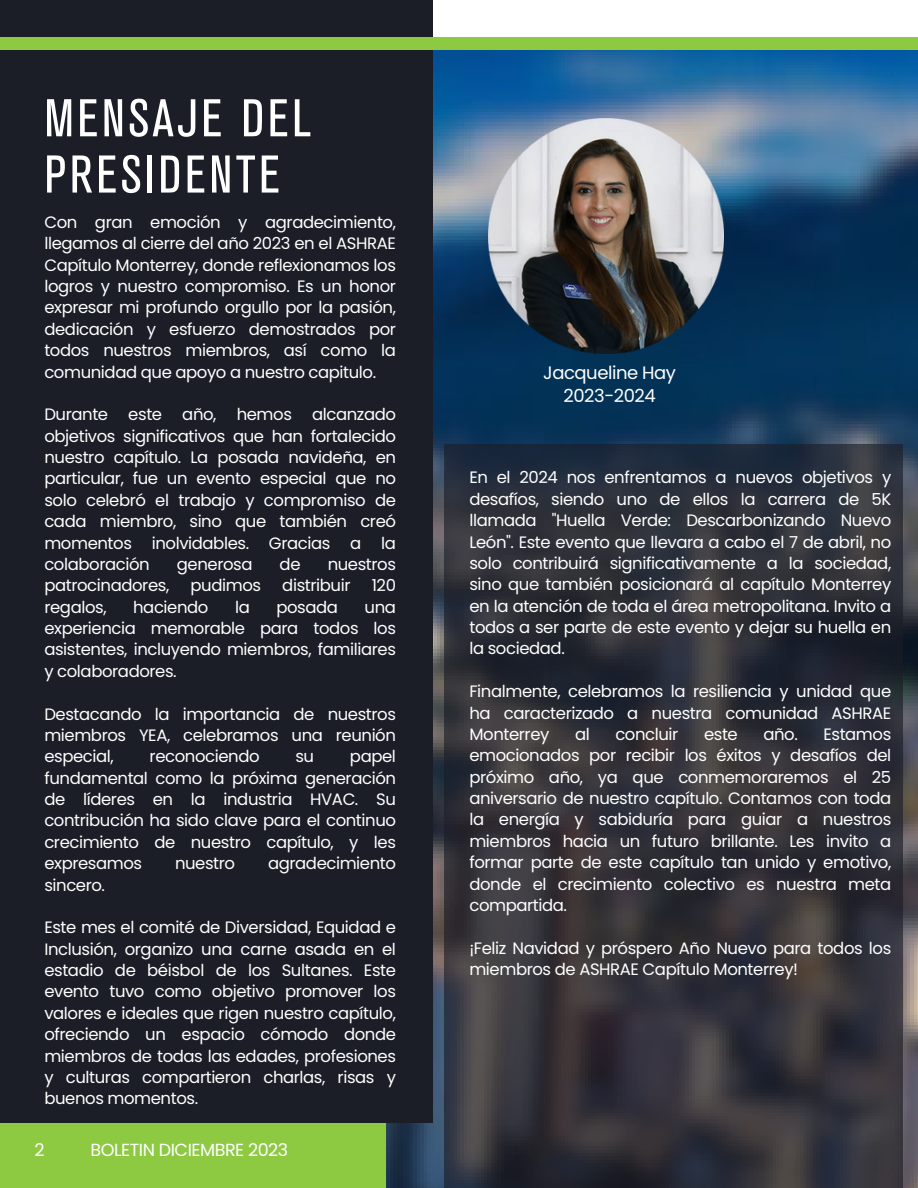
<style>
.page{position:relative;width:918px;height:1188px;background:#fff}
.page>*{position:absolute;margin:0;border:0;box-sizing:border-box;transform-origin:0 0}
.t1{font:condensed 52.5px/56.2px "Akzidenz Grotesk BE";letter-spacing:.07em;color:#fff}
.t2{font:18px "Poppins";letter-spacing:-.025em;color:#fff}
.t3{font:17.55px "Poppins";letter-spacing:-.025em;color:#fff}
.t4{font:16.5px/21.3px "Poppins";letter-spacing:-.025em;color:#fff;text-align:justify}
</style>
<div class="page">
<img style="left:386px;top:49px;width:532px;height:1139px">
<div style="left:0;top:1123px;width:386px;height:65px;background:#8dca42"></div>
<div style="left:0;top:0;width:433px;height:1123px;background:#1b1d27"></div>
<div style="left:0;top:37px;width:918px;height:12px;background:#8dca42"></div>
<svg style="left:444px;top:445px;width:459px;height:743px;background:#313139"></svg>
<img style="left:488px;top:118px;width:235px;height:235px">
<p class="t1" style="left:44px;top:94px;width:268px">MENSAJE DEL<br>PRESIDENTE</p>
<p class="t4" style="left:44px;top:212px;width:353px">Con gran emoción y agradecimiento, llegamos al cierre del año 2023 en el ASHRAE Capítulo Monterrey, donde reflexionamos los logros y nuestro compromiso. Es un honor expresar mi profundo orgullo por la pasión, dedicación y esfuerzo demostrados por todos nuestros miembros, así como la comunidad que apoyo a nuestro capitulo.</p>
<p class="t4" style="left:44px;top:404px;width:353px">Durante este año, hemos alcanzado objetivos significativos que han fortalecido nuestro capítulo. La posada navideña, en particular, fue un evento especial que no solo celebró el trabajo y compromiso de cada miembro, sino que también creó momentos inolvidables. Gracias a la colaboración</p>
<p class="t4" style="left:177px;top:554px;width:77px">generosa</p>
<p class="t4" style="left:280px;top:554px;width:22px">de</p>
<p class="t4" style="left:328px;top:554px;width:70px">nuestros</p>
<p class="t4" style="left:44px;top:575px;width:126px">patrocinadores,</p>
<p class="t4" style="left:191px;top:575px;width:72px">pudimos</p>
<p class="t4" style="left:282px;top:575px;width:70px">distribuir</p>
<p class="t4" style="left:372px;top:575px;width:26px">120</p>
<p class="t4" style="left:44px;top:596px;width:64px">regalos,</p>
<p class="t4" style="left:133px;top:596px;width:77px">haciendo</p>
<p class="t4" style="left:235px;top:596px;width:16px">la</p>
<p class="t4" style="left:276px;top:596px;width:63px">posada</p>
<p class="t4" style="left:44px;top:596px;width:353px;text-indent:320px">una experiencia memorable para todos los asistentes, incluyendo miembros, familiares y colaboradores.</p>
<p class="t4" style="left:44px;top:703px;width:353px">Destacando la importancia de nuestros miembros YEA, celebramos una reunión especial,</p>
<p class="t4" style="left:150px;top:746px;width:112px">reconociendo</p>
<p class="t4" style="left:295px;top:746px;width:20px">su</p>
<p class="t4" style="left:44px;top:746px;width:353px;text-indent:306px">papel fundamental como la próxima generación de líderes en la industria HVAC. Su contribución ha sido clave para el continuo crecimiento de nuestro capítulo, y les expresamos</p>
<p class="t4" style="left:175px;top:853px;width:62px">nuestro</p>
<p class="t4" style="left:268px;top:853px;width:130px">agradecimiento</p>
<p class="t4" style="left:44px;top:874px;width:62px">sincero.</p>
<p class="t4" style="left:44px;top:917px;width:353px">Este mes el comité de Diversidad, Equidad e Inclusión, organizo una carne asada en el estadio de béisbol de los Sultanes. Este evento tuvo como objetivo promover los valores e ideales que rigen nuestro capítulo, ofreciendo un espacio cómodo donde miembros de todas las edades, profesiones y culturas compartieron charlas, risas y buenos momentos.</p>
<p class="t3" style="left:35px;top:1138px;width:12px">2</p>
<p class="t3" style="left:90px;top:1138px;width:199px">BOLETIN DICIEMBRE 2023</p>
<p class="t2" style="left:543px;top:361px;width:134px">Jacqueline Hay</p>
<p class="t2" style="left:564px;top:383px;width:94px">2023-2024</p>
<p class="t4" style="left:469px;top:467px;width:423px">En el 2024 nos enfrentamos a nuevos objetivos y desafíos, siendo uno de ellos la carrera de 5K llamada "Huella Verde: Descarbonizando Nuevo León". Este evento que llevara a cabo el 7 de abril, no solo contribuirá significativamente a la sociedad, sino que también posicionará al capítulo Monterrey en la atención de toda el área metropolitana. Invito a todos a ser parte de este evento y dejar su huella en la sociedad.</p>
<p class="t4" style="left:469px;top:681px;width:423px">Finalmente, celebramos la resiliencia y unidad que ha caracterizado a nuestra comunidad ASHRAE Monterrey</p>
<p class="t4" style="left:575px;top:723px;width:16px">al</p>
<p class="t4" style="left:615px;top:723px;width:65px">concluir</p>
<p class="t4" style="left:704px;top:723px;width:35px">este</p>
<p class="t4" style="left:763px;top:723px;width:36px">año.</p>
<p class="t4" style="left:469px;top:723px;width:423px;text-indent:354px">Estamos emocionados por recibir los éxitos y desafíos del próximo año, ya que conmemoraremos el 25 aniversario de nuestro capítulo. Contamos con toda la energía y sabiduría para guiar a nuestros miembros hacia un futuro brillante. Les invito a formar parte de este capítulo tan unido y emotivo, donde el crecimiento colectivo es nuestra meta compartida.</p>
<p class="t4" style="left:469px;top:937px;width:423px">¡Feliz Navidad y próspero Año Nuevo para todos los miembros de ASHRAE Capítulo Monterrey!</p>
</div>
